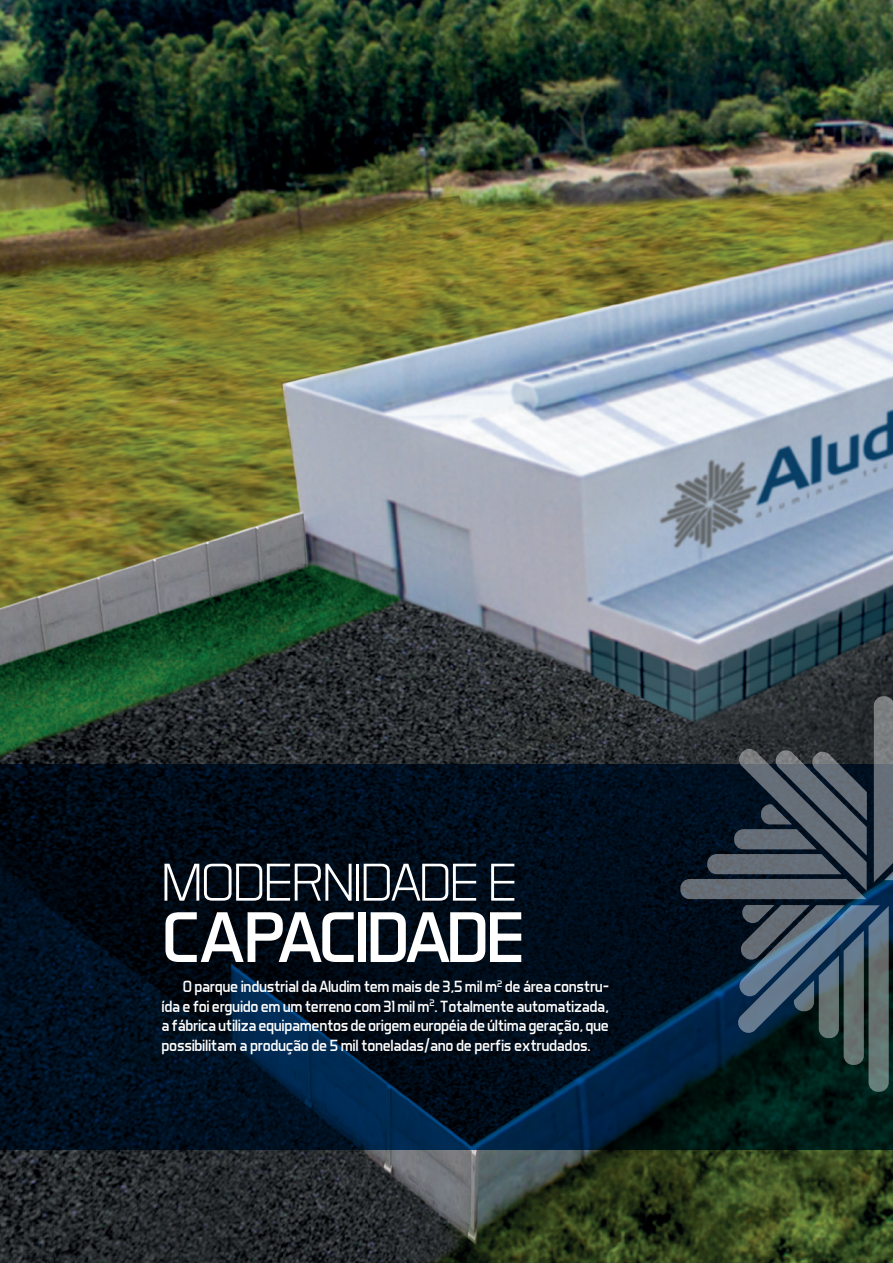
<style>
.page{position:relative;width:893px;height:1263px;background:#fff}
.page>*{position:absolute;margin:0;border:0;box-sizing:border-box;transform-origin:0 0}
.t1{font:72.75px "Aero Matics";letter-spacing:-.04em;color:#fff;scale:1.1 1}
.t2{font:300 54px "Aero Matics";letter-spacing:-.02em;color:#fff;scale:1.1 1}
.t3{font:16.5px/19.5px "Aero Matics";letter-spacing:-.02em;color:#fff;text-align:justify}
</style>
<div class="page">
<img style="left:0;top:0;width:893px;height:1263px">
<svg style="left:0;top:764px;width:893px;height:386px;background:#00101f"></svg>
<svg style="left:680px;top:748px;width:187px;height:151px;background:#3a4550"></svg>
<svg style="left:737px;top:905px;width:152px;height:187px;background:#384c55"></svg>
<svg style="left:874px;top:696px;width:19px;height:186px;background:#687077"></svg>
<p class="t2" style="left:162px;top:850px;width:325px">MODERNIDADE E</p>
<p class="t1" style="left:162px;top:894px;width:332px">CAPACIDADE</p>
<p class="t3" style="left:162px;top:977px;width:449px;text-indent:21px">O parque industrial da Aludim tem mais de 3,5 mil m<sup>2</sup> de área constru&shy;ída e foi erguido em um terreno com 31 mil m<sup>2</sup>. Totalmente automatizada, a fábrica utiliza equipamentos de origem européia de última geração, que possibilitam a produção de 5 mil toneladas/ano de perfis extrudados.</p>
</div>
